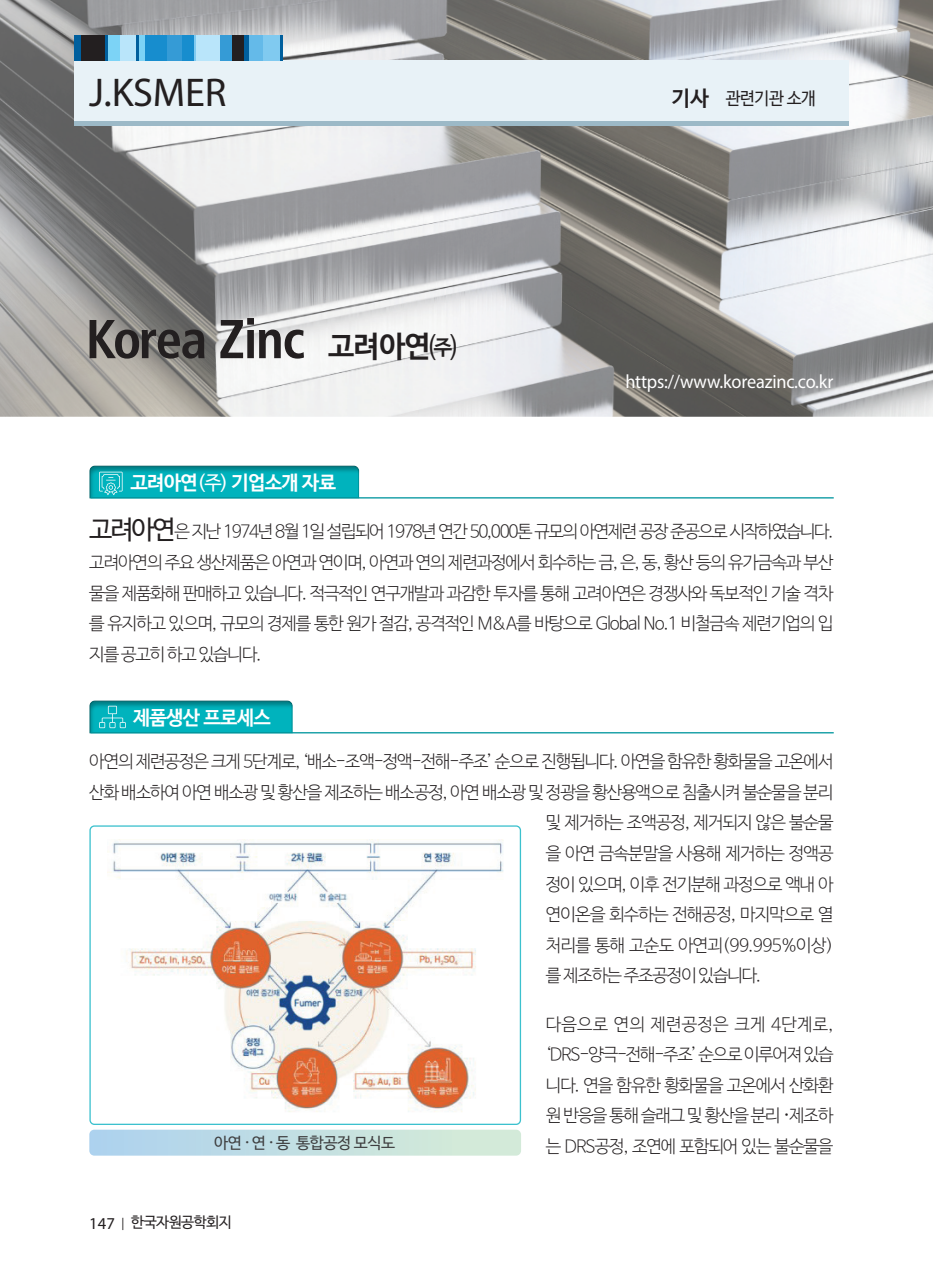
<style>
.page{position:relative;width:933px;height:1285px;background:#fff}
.page>*{position:absolute;margin:0;border:0;box-sizing:border-box;transform-origin:0 0}
.t1{font:40.25px "Myriad Pro";letter-spacing:-.005em;color:#231f20}
.t2{font:29.75px "Nanum Barun Gothic OTF Bold";color:#231f20}
.t3{font:19.6px "Nanum Barun Gothic OTF Bold";letter-spacing:-.035em;color:#fff}
.t4{font:19.25px "Myriad Pro";letter-spacing:-.01em;color:#fff;scale:.95 1}
.t5{font:17.5px/30.6px "Nanum Barun Gothic OTF Light";letter-spacing:-.06em;color:#231f20;text-align:justify}
.t6{font:17.5px "Nanum Barun Gothic OTF Light";letter-spacing:-.035em;color:#231f20}
.t7{font:17.5px "Nanum Barun Gothic OTF";letter-spacing:-.025em;color:#231f20;scale:.95 1}
.t8{font:15.75px "Nanum Barun Gothic OTF";letter-spacing:-.025em;color:#3e3e3f}
.t9{font:14.88px "Nanum Barun Gothic OTF";letter-spacing:-.035em;color:#231f20}
.s1{font-family:"Nanum Barun Gothic OTF Bold";font-size:21px}
.s2{font-family:"Nanum Barun Gothic OTF"}
.s3{font-family:"Nanum Barun Gothic OTF";font-size:26.25px}
.s4{font-family:"Myriad Pro";font-size:16.62px}
.s5{font-family:"Myriad Pro";font-size:12.25px}
</style>
<div class="page">
<img style="left:0;top:0;width:933px;height:417px">
<hr style="left:90px;top:732px;width:743px;height:1px;background:#00969e">
<svg style="left:90px;top:320px;width:114px;height:39px;background:#5d5b59"></svg>
<svg style="left:220px;top:318px;width:84px;height:41px"></svg>
<hr style="left:90px;top:497px;width:743px;height:1px;background:#00969e">
<svg style="left:89px;top:465px;width:271px;height:34px;background:#0dadb6"></svg>
<svg style="left:89px;top:700px;width:204px;height:34px;background:#0dacb5"></svg>
<img style="left:108px;top:840px;width:396px;height:272px">
<div style="left:89px;top:825px;width:432px;height:300px;border:1px solid #3cc1ce;border-radius:4px"></div>
<svg style="left:89px;top:1129px;width:432px;height:26px;background:#c4e0e3"></svg>
<div style="left:74px;top:61px;width:774px;height:62px;background:#e8f2f7"></div>
<div style="left:74px;top:121px;width:774px;height:5px;background:#9cb9c7"></div>
<div style="left:74px;top:35px;width:209px;height:26px;background:#005f9d"></div>
<div style="left:219px;top:35px;width:14px;height:26px;background:#359bd6"></div>
<svg style="left:249px;top:35px;width:1px;height:26px"></svg>
<div style="left:81px;top:35px;width:23px;height:26px;background:#231f20"></div>
<div style="left:232px;top:35px;width:12px;height:26px;background:#231f20"></div>
<div style="left:144px;top:35px;width:24px;height:26px;background:#178dce"></div>
<div style="left:180px;top:35px;width:15px;height:26px;background:#178dce"></div>
<div style="left:167px;top:35px;width:15px;height:26px;background:#359bd6"></div>
<div style="left:250px;top:35px;width:14px;height:26px;background:#64bae9"></div>
<div style="left:108px;top:35px;width:12px;height:26px;background:#7cd3f6"></div>
<div style="left:139px;top:35px;width:6px;height:26px;background:#7cd3f6"></div>
<div style="left:263px;top:35px;width:16px;height:26px;background:#80caf0"></div>
<hr style="left:194px;top:35px;width:3px;height:26px;background:#80caf0">
<div style="left:120px;top:35px;width:16px;height:26px;background:#b9e5fa"></div>
<div style="left:197px;top:35px;width:23px;height:26px;background:#b9e5fa"></div>
<h1 class="t1" style="left:89px;top:68px;width:139px">J.KSMER</h1>
<p class="t7" style="left:671px;top:89px;width:153px"><span class="s1">기사</span> 관련기관 소개</p>
<h2 class="t2" style="left:328px;top:331px;width:129px">고려아연㈜</h2>
<p class="t3" style="left:130px;top:472px;width:207px">고려아연<span class="s2">(주)</span> 기업소개 자료</p>
<p class="t4" style="left:625px;top:370px;width:221px">https://www.koreazinc.co.kr</p>
<p class="t5" style="left:89px;top:517px;width:745px"><span class="s3">고려아연</span>은 지난 1974년 8월 1일 설립되어 1978년 연간 50,000톤 규모의 아연제련 공장 준공으로 시작하였습니다. 고려아연의 주요 생산제품은 아연과 연이며, 아연과 연의 제련과정에서 회수하는 금, 은, 동, 황산 등의 유가금속과 부산 물을 제품화해 판매하고 있습니다. 적극적인 연구개발과 과감한 투자를 통해 고려아연은 경쟁사와 독보적인 기술 격차 를 유지하고 있으며, 규모의 경제를 통한 원가 절감, 공격적인 M&amp;A를 바탕으로 Global No.1 비철금속 제련기업의 입 지를 공고히 하고 있습니다.</p>
<p class="t3" style="left:133px;top:707px;width:139px">제품생산 프로세스</p>
<p class="t5" style="left:89px;top:747px;width:745px">아연의 제련공정은 크게 5단계로, ‘배소-조액-정액-전해-주조’ 순으로 진행됩니다. 아연을 함유한 황화물을 고온에서</p>
<p class="t5" style="left:89px;top:777px;width:745px">산화 배소하여 아연 배소광 및 황산을 제조하는 배소공정, 아연 배소광 및 정광을 황산용액으로 침출시켜 불순물을 분리</p>
<p class="t5" style="left:546px;top:808px;width:289px">및 제거하는 조액공정, 제거되지 않은 불순물</p>
<p class="t5" style="left:546px;top:839px;width:289px">을 아연 금속분말을 사용해 제거하는 정액공</p>
<p class="t5" style="left:546px;top:869px;width:289px">정이 있으며, 이후 전기분해 과정으로 액내 아</p>
<p class="t5" style="left:546px;top:900px;width:289px">연이온을 회수하는 전해공정, 마지막으로 열</p>
<p class="t6" style="left:546px;top:936px;width:289px">처리를 통해 고순도 아연괴(99.995%이상)</p>
<p class="t5" style="left:546px;top:961px;width:217px">를 제조하는 주조공정이 있습니다.</p>
<p class="t5" style="left:546px;top:1009px;width:289px">다음으로 연의 제련공정은 크게 4단계로, ‘DRS-양극-전해-주조’ 순으로 이루어져 있습 니다. 연을 함유한 황화물을 고온에서 산화환 원 반응을 통해 슬래그 및 황산을 분리 <span class="s2">・</span>제조하 는 DRS공정, 조연에 포함되어 있는 불순물을</p>
<p class="t8" style="left:214px;top:1135px;width:183px">아연・연・동 통합공정 모식도</p>
<p class="t9" style="left:89px;top:1214px;width:144px"><span class="s4">147</span> <span class="s5">|</span> 한국자원공학회지</p>
</div>
